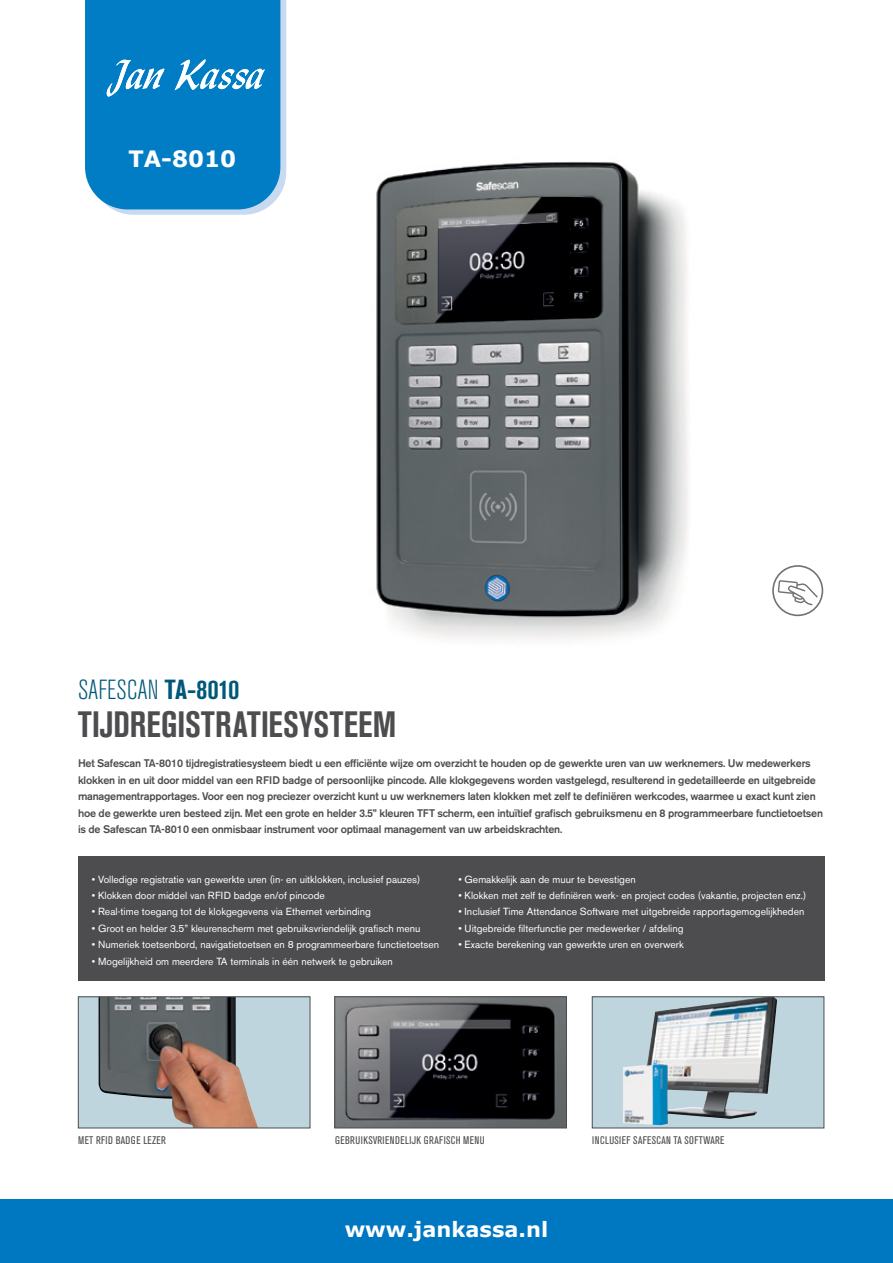
<style>
.page{position:relative;width:893px;height:1263px;background:#fff}
.page>*{position:absolute;margin:0;border:0;box-sizing:border-box;transform-origin:0 0}
.t1{font:700 condensed 36.3px "Akzidenz Grotesk BE";letter-spacing:.01em;color:#4d4d4f;scale:.94 1}
.t2{font:300 condensed 27.45px "Akzidenz Grotesk BE";color:#005879}
.t3{font:700 22.5px "Verdana";color:#fff}
.t4{font:700 21px "Verdana";color:#fff}
.t5{font:500 10.95px/16.5px "Akzidenz Grotesk BE";letter-spacing:-.02em;color:#4d4d4f}
.t6{font:condensed 10.95px "Akzidenz Grotesk BE";letter-spacing:.03em;color:#4d4d4f}
.t7{font:10.35px "Akzidenz Grotesk BE";color:#fff}
.s1{font-weight:700}
</style>
<div class="page">
<div style="left:0;top:1199px;width:893px;height:64px;background:#0077c1"></div>
<svg style="left:772px;top:565px;width:51px;height:51px"></svg>
<div style="left:78px;top:857px;width:746px;height:124px;background:#4d4d4f"></div>
<div style="left:78px;top:997px;width:232px;height:131px;background:#bfd5de"></div>
<img style="left:99px;top:998px;width:159px;height:128px">
<div style="left:78px;top:996px;width:232px;height:132px;border:1px solid #4d4d4f"></div>
<img style="left:376px;top:162px;width:313px;height:478px">
<img style="left:336px;top:998px;width:229px;height:128px">
<div style="left:334px;top:996px;width:233px;height:132px;border:1px solid #4d4d4f"></div>
<div style="left:592px;top:997px;width:232px;height:131px;background:#bfd5de"></div>
<img style="left:623px;top:998px;width:154px;height:127px">
<div style="left:592px;top:996px;width:232px;height:132px;border:1px solid #4d4d4f"></div>
<svg style="left:85px;top:0;width:201px;height:215px;background:#1989ca"></svg>
<h3 class="t3" style="left:128px;top:143px;width:109px">TA-8010</h3>
<h2 class="t2" style="left:78px;top:675px;width:163px">SAFESCAN <span class="s1">TA-8010</span></h2>
<h1 class="t1" style="left:78px;top:703px;width:340px">TIJDREGISTRATIESYSTEEM</h1>
<p class="t5" style="left:78px;top:755px;width:747px">Het Safescan TA-8010 tijdregistratiesysteem biedt u een efficiënte wijze om overzicht te houden op de gewerkte uren van uw werknemers. Uw medewerkers klokken in en uit door middel van een RFID badge of persoonlijke pincode. Alle klokgegevens worden vastgelegd, resulterend in gedetailleerde en uitgebreide managementrapportages. Voor een nog preciezer overzicht kunt u uw werknemers laten klokken met zelf te definiëren werkcodes, waarmee u exact kunt zien hoe de gewerkte uren besteed zijn. Met een grote en helder 3.5” kleuren TFT scherm, een intuïtief grafisch gebruiksmenu en 8 programmeerbare functietoetsen is de Safescan TA-8010 een onmisbaar instrument voor optimaal management van uw arbeidskrachten.</p>
<p class="t7" style="left:92px;top:873px;width:330px">• Volledige registratie van gewerkte uren (in- en uitklokken, inclusief pauzes)</p>
<p class="t7" style="left:92px;top:889px;width:235px">• Klokken door middel van RFID badge en/of pincode</p>
<p class="t7" style="left:92px;top:906px;width:280px">• Real-time toegang tot de klokgegevens via Ethernet verbinding</p>
<p class="t7" style="left:92px;top:922px;width:330px">• Groot en helder 3.5” kleurenscherm met gebruiksvriendelijk grafisch menu</p>
<p class="t7" style="left:92px;top:939px;width:349px">• Numeriek toetsenbord, navigatietoetsen en 8 programmeerbare functietoetsen</p>
<p class="t7" style="left:92px;top:955px;width:303px">• Mogelijkheid om meerdere TA terminals in één netwerk te gebruiken</p>
<p class="t7" style="left:458px;top:873px;width:179px">• Gemakkelijk aan de muur te bevestigen</p>
<p class="t7" style="left:458px;top:889px;width:349px">• Klokken met zelf te definiëren werk- en project codes (vakantie, projecten enz.)</p>
<p class="t7" style="left:458px;top:906px;width:347px">• Inclusief Time Attendance Software met uitgebreide rapportagemogelijkheden</p>
<p class="t7" style="left:458px;top:922px;width:227px">• Uitgebreide filterfunctie per medewerker / afdeling</p>
<p class="t7" style="left:458px;top:939px;width:227px">• Exacte berekening van gewerkte uren en overwerk</p>
<p class="t6" style="left:78px;top:1134px;width:89px">MET RFID BADGE LEZER</p>
<p class="t6" style="left:335px;top:1134px;width:151px">GEBRUIKSVRIENDELIJK GRAFISCH MENU</p>
<p class="t6" style="left:592px;top:1134px;width:134px">INCLUSIEF SAFESCAN TA SOFTWARE</p>
<h3 class="t4" style="left:345px;top:1214px;width:205px">www.jankassa.nl</h3>
</div>
